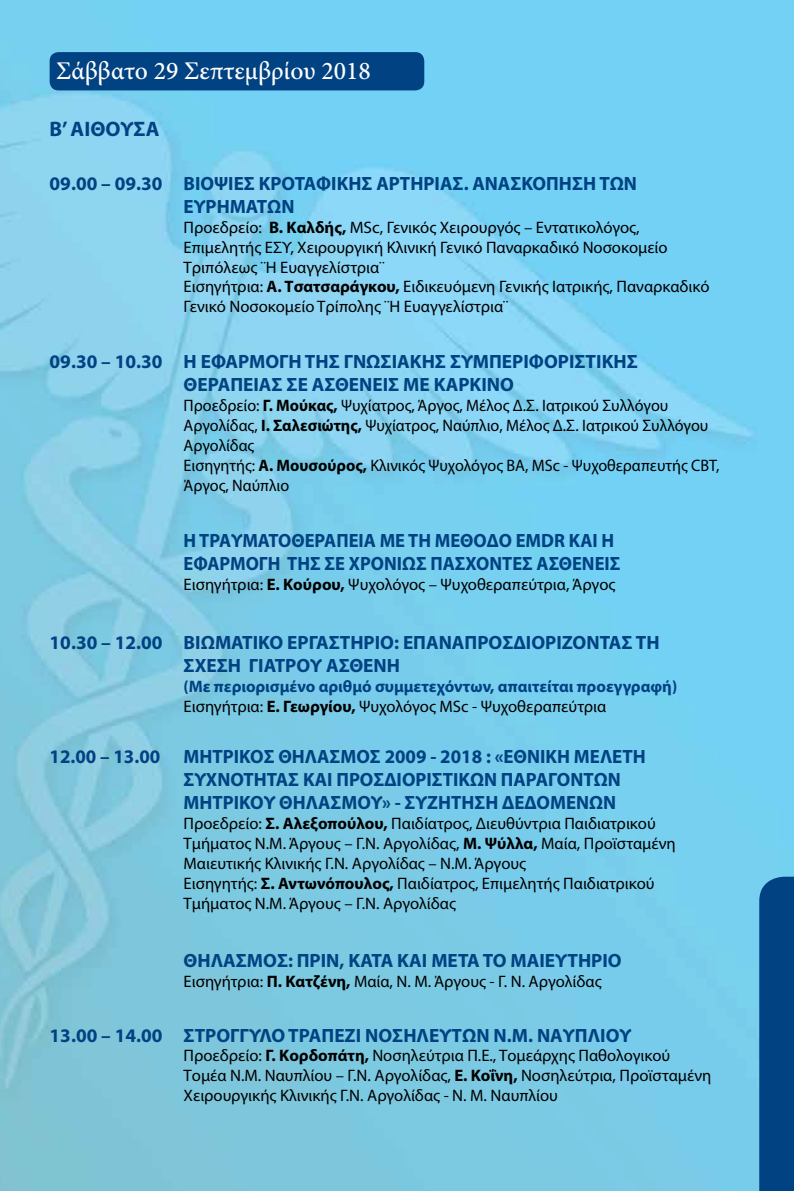
<style>
.page{position:relative;width:794px;height:1191px;background:#fff}
.page>*{position:absolute;margin:0;border:0;box-sizing:border-box;transform-origin:0 0}
.t1{font:500 25.55px "Minion Pro";color:#fff}
.t2{font:700 21px "Myriad Pro";color:#004282}
.t3{font:700 19.25px/23.1px "Myriad Pro";color:#004282}
.t4{font:700 19.25px/23.1px "Myriad Pro";color:#004282;scale:.96 1}
.t5{font:16.62px/19.9px "Myriad Pro";color:#000}
.t6{font:700 16.62px/19.9px "Myriad Pro";color:#004282}
.s1{font-weight:700}
.s2{font-weight:400;color:#000}
.s3{color:#000}
</style>
<div class="page">
<img style="left:0;top:0;width:794px;height:1191px">
<div style="left:759px;top:876px;width:35px;height:315px;background:#004282"></div>
<div style="left:50px;top:52px;width:374px;height:38px;background:#004282;border-radius:9px"></div>
<h1 class="t1" style="left:56px;top:53px;width:316px">Σάββατο 29 Σεπτεμβρίου 2018</h1>
<p class="t2" style="left:50px;top:116px;width:111px">Β’ ΑΙΘΟΥΣΑ</p>
<p class="t3" style="left:183px;top:171px;width:455px;text-indent:-134px">09.00 – 09.30 ΒΙΟΨΙΕΣ ΚΡΟΤΑΦΙΚΗΣ ΑΡΤΗΡΙΑΣ. ΑΝΑΣΚΟΠΗΣΗ ΤΩΝ<br>ΕΥΡΗΜΑΤΩΝ</p>
<p class="t5" style="left:184px;top:217px;width:527px">Προεδρείο: <span class="s1">Β. Καλδής,</span> MSc, Γενικός Χειρουργός – Εντατικολόγος, Επιμελητής ΕΣΥ, Χειρουργική Κλινική Γενικό Παναρκαδικό Νοσοκομείο Τριπόλεως ¨Η Ευαγγελίστρια¨<br>Εισηγήτρια: <span class="s1">Α. Τσατσαράγκου,</span> Ειδικευόμενη Γενικής Ιατρικής, Παναρκαδικό Γενικό Νοσοκομείο Τρίπολης ¨Η Ευαγγελίστρια¨</p>
<p class="t3" style="left:50px;top:350px;width:590px;text-align:center">09.30 – 10.30 Η ΕΦΑΡΜΟΓΗ ΤΗΣ ΓΝΩΣΙΑΚΗΣ ΣΥΜΠΕΡΙΦΟΡΙΣΤΙΚΗΣ<br>ΘΕΡΑΠΕΙΑΣ ΣΕ ΑΣΘΕΝΕΙΣ ΜΕ ΚΑΡΚΙΝΟ</p>
<p class="t5" style="left:184px;top:395px;width:537px">Προεδρείο: <span class="s1">Γ. Μούκας,</span> Ψυχίατρος, Άργος, Μέλος Δ.Σ. Ιατρικού Συλλόγου Αργολίδας, <span class="s1">Ι. Σαλεσιώτης,</span> Ψυχίατρος, Ναύπλιο, Μέλος Δ.Σ. Ιατρικού Συλλόγου Αργολίδας<br>Εισηγητής: <span class="s1">Α. Μουσούρος,</span> Κλινικός Ψυχολόγος BA, MSc - Ψυχοθεραπευτής CBT, Άργος, Ναύπλιο</p>
<p class="t4" style="left:183px;top:528px;width:457px">Η ΤΡΑΥΜΑΤΟΘΕΡΑΠΕΙΑ ΜΕ ΤΗ ΜΕΘΟΔΟ EMDR ΚΑΙ Η<br>ΕΦΑΡΜΟΓΗ ΤΗΣ ΣΕ ΧΡΟΝΙΩΣ ΠΑΣΧΟΝΤΕΣ ΑΣΘΕΝΕΙΣ</p>
<p class="t5" style="left:184px;top:574px;width:433px">Εισηγήτρια: <span class="s1">Ε. Κούρου,</span> Ψυχολόγος – Ψυχοθεραπεύτρια, Άργος</p>
<p class="t3" style="left:183px;top:630px;width:477px;text-indent:-134px">10.30 – 12.00 ΒΙΩΜΑΤΙΚΟ ΕΡΓΑΣΤΗΡΙΟ: ΕΠΑΝΑΠΡΟΣΔΙΟΡΙΖΟΝΤΑΣ ΤΗ<br>ΣΧΕΣΗ ΓΙΑΤΡΟΥ ΑΣΘΕΝΗ</p>
<p class="t6" style="left:183px;top:676px;width:495px">(Με περιορισμένο αριθμό συμμετεχόντων, απαιτείται προεγγραφή)<br><span class="s2">Εισηγήτρια:</span> <span class="s3">Ε. Γεωργίου,</span> <span class="s2">Ψυχολόγος MSc - Ψυχοθεραπεύτρια</span></p>
<p class="t3" style="left:183px;top:744px;width:464px;text-indent:-134px">12.00 – 13.00 ΜΗΤΡΙΚΟΣ ΘΗΛΑΣΜΟΣ 2009 - 2018 : «ΕΘΝΙΚΗ ΜΕΛΕΤΗ<br>ΣΥΧΝΟΤΗΤΑΣ ΚΑΙ ΠΡΟΣΔΙΟΡΙΣΤΙΚΩΝ ΠΑΡΑΓΟΝΤΩΝ<br>ΜΗΤΡΙΚΟΥ ΘΗΛΑΣΜΟΥ» - ΣΥΖΗΤΗΣΗ ΔΕΔΟΜΕΝΩΝ</p>
<p class="t5" style="left:184px;top:813px;width:494px">Προεδρείο: <span class="s1">Σ. Αλεξοπούλου,</span> Παιδίατρος, Διευθύντρια Παιδιατρικού Τμήματος Ν.Μ. Άργους – Γ.Ν. Αργολίδας, <span class="s1">Μ. Ψύλλα,</span> Μαία, Προϊσταμένη Μαιευτικής Κλινικής Γ.Ν. Αργολίδας – Ν.Μ. Άργους<br>Εισηγητής: <span class="s1">Σ. Αντωνόπουλος,</span> Παιδίατρος, Επιμελητής Παιδιατρικού Τμήματος Ν.Μ. Άργους – Γ.Ν. Αργολίδας</p>
<p class="t3" style="left:183px;top:948px;width:440px">ΘΗΛΑΣΜΟΣ: ΠΡΙΝ, ΚΑΤΑ ΚΑΙ ΜΕΤΑ ΤΟ ΜΑΙΕΥΤΗΡΙΟ</p>
<p class="t5" style="left:184px;top:971px;width:419px">Εισηγήτρια: <span class="s1">Π. Κατζένη,</span> Μαία, Ν. Μ. Άργους - Γ. Ν. Αργολίδας</p>
<p class="t3" style="left:50px;top:1022px;width:583px">13.00 – 14.00 ΣΤΡΟΓΓΥΛΟ ΤΡΑΠΕΖΙ ΝΟΣΗΛΕΥΤΩΝ Ν.Μ. ΝΑΥΠΛΙΟΥ</p>
<p class="t5" style="left:184px;top:1045px;width:529px">Προεδρείο: <span class="s1">Γ. Κορδοπάτη,</span> Νοσηλεύτρια Π.Ε., Τομεάρχης Παθολογικού<br>Τομέα Ν.Μ. Ναυπλίου – Γ.Ν. Αργολίδας, <span class="s1">Ε. Κοΐνη,</span> Νοσηλεύτρια, Προϊσταμένη<br>Χειρουργικής Κλινικής Γ.Ν. Αργολίδας - Ν. Μ. Ναυπλίου</p>
</div>
